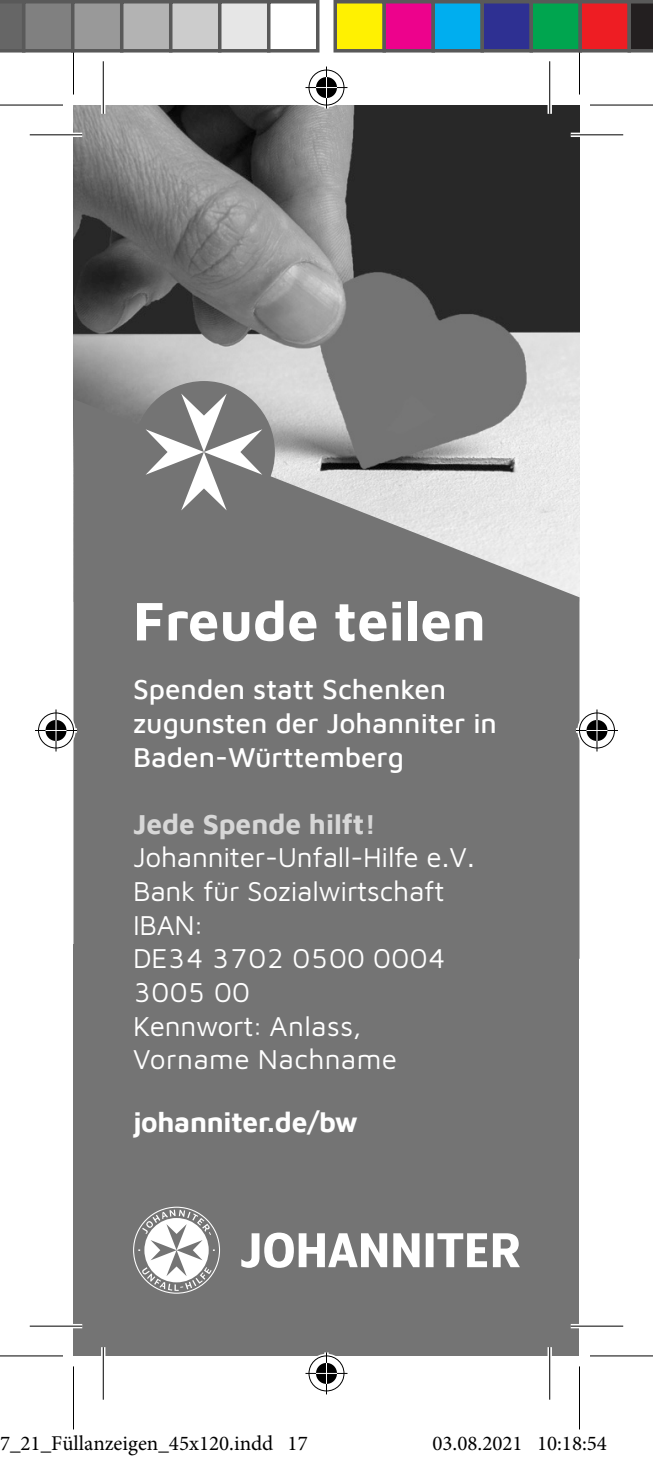
<style>
.page{position:relative;width:653px;height:1461px;background:#fff}
.page>*{position:absolute;margin:0;border:0;box-sizing:border-box;transform-origin:0 0}
.t1{font:700 56px "Maven Johanniter";color:#fff}
.t2{font:28px/33.6px "Maven Johanniter";letter-spacing:-.01em;color:#fff}
.t3{font:500 28px/33.6px "Maven Johanniter";color:#fff}
.t4{font:28px/33.6px "Maven Johanniter";letter-spacing:.015em;color:#fff}
.t5{font:700 28px "Maven Johanniter";color:#d7d7d7}
.t6{font:700 28px "Maven Johanniter";letter-spacing:-.01em;color:#fff}
.t7{font:21px "Minion Pro";color:#000}
</style>
<div class="page">
<img style="left:74px;top:105px;width:505px;height:294px">
<div style="left:74px;top:944px;width:505px;height:411px;background:#747474"></div>
<svg style="left:73px;top:399px;width:506px;height:559px;background:#808080"></svg>
<div style="left:133px;top:381px;width:142px;height:142px;background:#747474;border-radius:50%"></div>
<svg style="left:146px;top:393px;width:116px;height:117px"></svg>
<svg style="left:133px;top:1206px;width:387px;height:87px"></svg>
<svg style="left:30px;top:133px;width:52px;height:4px"></svg>
<svg style="left:571px;top:133px;width:52px;height:4px"></svg>
<svg style="left:30px;top:1323px;width:52px;height:4px"></svg>
<svg style="left:571px;top:1324px;width:52px;height:3px"></svg>
<svg style="left:101px;top:61px;width:4px;height:53px"></svg>
<svg style="left:101px;top:1347px;width:4px;height:52px"></svg>
<svg style="left:548px;top:61px;width:4px;height:53px"></svg>
<svg style="left:548px;top:1347px;width:4px;height:52px"></svg>
<hr style="left:30px;top:134px;width:52px;height:1px;background:#000">
<hr style="left:571px;top:134px;width:52px;height:1px;background:#000">
<hr style="left:30px;top:1325px;width:52px;height:1px;background:#000">
<hr style="left:571px;top:1325px;width:52px;height:1px;background:#000">
<hr style="left:103px;top:61px;width:1px;height:53px;background:#000">
<hr style="left:103px;top:1346px;width:1px;height:53px;background:#000">
<hr style="left:549px;top:61px;width:1px;height:53px;background:#000">
<hr style="left:549px;top:1346px;width:1px;height:53px;background:#000">
<svg style="left:0;top:1356px;width:63px;height:1px"></svg>
<svg style="left:590px;top:1356px;width:63px;height:1px"></svg>
<hr style="left:0;top:104px;width:63px;height:2px;background:#000">
<hr style="left:590px;top:104px;width:63px;height:2px;background:#000">
<hr style="left:0;top:1354px;width:63px;height:2px;background:#000">
<hr style="left:590px;top:1354px;width:63px;height:2px;background:#000">
<hr style="left:73px;top:31px;width:1px;height:63px;background:#000">
<hr style="left:73px;top:1366px;width:1px;height:63px;background:#000">
<hr style="left:579px;top:31px;width:1px;height:63px;background:#000">
<hr style="left:579px;top:1366px;width:1px;height:63px;background:#000">
<div style="left:307px;top:68px;width:39px;height:39px;border:4px solid #fff;border-radius:50%"></div>
<svg style="left:306px;top:85px;width:41px;height:5px"></svg>
<svg style="left:324px;top:68px;width:5px;height:40px"></svg>
<div style="left:314px;top:75px;width:25px;height:25px;border:4px solid #fff;border-radius:50%"></div>
<div style="left:309px;top:70px;width:35px;height:35px;border:1px solid #000;border-radius:50%"></div>
<hr style="left:305px;top:87px;width:42px;height:1px;background:#000">
<hr style="left:326px;top:66px;width:1px;height:42px;background:#000">
<svg style="left:316px;top:77px;width:21px;height:21px"></svg>
<div style="left:307px;top:1353px;width:39px;height:39px;border:4px solid #fff;border-radius:50%"></div>
<svg style="left:305px;top:1370px;width:42px;height:5px"></svg>
<svg style="left:324px;top:1352px;width:5px;height:40px"></svg>
<div style="left:314px;top:1360px;width:25px;height:25px;border:4px solid #fff;border-radius:50%"></div>
<div style="left:309px;top:1355px;width:35px;height:35px;border:1px solid #000;border-radius:50%"></div>
<hr style="left:305px;top:1372px;width:42px;height:1px;background:#000">
<hr style="left:326px;top:1352px;width:1px;height:42px;background:#000">
<svg style="left:316px;top:1362px;width:21px;height:21px"></svg>
<div style="left:36px;top:710px;width:40px;height:40px;border:4px solid #fff;border-radius:50%"></div>
<hr style="left:35px;top:728px;width:42px;height:4px;background:#fff">
<hr style="left:54px;top:709px;width:4px;height:42px;background:#fff">
<div style="left:43px;top:717px;width:26px;height:26px;border:4px solid #fff;border-radius:50%"></div>
<div style="left:38px;top:712px;width:36px;height:36px;border:1px solid #000;border-radius:50%"></div>
<hr style="left:35px;top:729px;width:42px;height:2px;background:#000">
<hr style="left:55px;top:709px;width:2px;height:42px;background:#000">
<div style="left:46px;top:720px;width:21px;height:21px;background:#000;border-radius:50%"></div>
<hr style="left:46px;top:729px;width:21px;height:2px;background:#fff">
<hr style="left:55px;top:720px;width:2px;height:21px;background:#fff">
<div style="left:577px;top:710px;width:40px;height:40px;border:4px solid #fff;border-radius:50%"></div>
<hr style="left:576px;top:728px;width:42px;height:4px;background:#fff">
<hr style="left:595px;top:709px;width:4px;height:42px;background:#fff">
<div style="left:584px;top:717px;width:26px;height:26px;border:4px solid #fff;border-radius:50%"></div>
<div style="left:579px;top:712px;width:36px;height:36px;border:1px solid #000;border-radius:50%"></div>
<hr style="left:576px;top:729px;width:42px;height:2px;background:#000">
<hr style="left:596px;top:709px;width:2px;height:42px;background:#000">
<div style="left:586px;top:720px;width:21px;height:21px;background:#000;border-radius:50%"></div>
<hr style="left:586px;top:729px;width:21px;height:2px;background:#fff">
<hr style="left:596px;top:720px;width:2px;height:21px;background:#fff">
<svg style="left:0;top:0;width:22px;height:52px"></svg>
<div style="left:24px;top:2px;width:49px;height:49px;background:#808080"></div>
<div style="left:22px;top:0;width:52px;height:52px;border:4px solid #595959"></div>
<div style="left:73px;top:2px;width:49px;height:49px;background:#999"></div>
<div style="left:71px;top:0;width:52px;height:52px;border:4px solid #595959"></div>
<div style="left:122px;top:2px;width:49px;height:49px;background:#b3b3b3"></div>
<div style="left:120px;top:0;width:52px;height:52px;border:4px solid #595959"></div>
<div style="left:171px;top:2px;width:49px;height:49px;background:#ccc"></div>
<div style="left:169px;top:0;width:52px;height:52px;border:4px solid #595959"></div>
<div style="left:220px;top:2px;width:49px;height:49px;background:#e6e6e6"></div>
<div style="left:218px;top:0;width:52px;height:52px;border:4px solid #595959"></div>
<div style="left:267px;top:0;width:52px;height:52px;border:4px solid #595959"></div>
<div style="left:335px;top:2px;width:49px;height:49px;background:#fff101"></div>
<div style="left:333px;top:0;width:53px;height:52px;border:4px solid #595959"></div>
<div style="left:384px;top:2px;width:49px;height:49px;background:#ed028c"></div>
<div style="left:382px;top:0;width:53px;height:52px;border:4px solid #595959"></div>
<div style="left:433px;top:2px;width:49px;height:49px;background:#00aeef"></div>
<div style="left:431px;top:0;width:53px;height:52px;border:4px solid #595959"></div>
<div style="left:482px;top:2px;width:49px;height:49px;background:#2e3092"></div>
<div style="left:480px;top:0;width:53px;height:52px;border:4px solid #595959"></div>
<div style="left:531px;top:2px;width:49px;height:49px;background:#00a54f"></div>
<div style="left:529px;top:0;width:53px;height:52px;border:4px solid #595959"></div>
<div style="left:580px;top:2px;width:49px;height:49px;background:#ee1d23"></div>
<div style="left:578px;top:0;width:53px;height:52px;border:4px solid #595959"></div>
<svg style="left:627px;top:0;width:26px;height:52px"></svg>
<div style="left:219px;top:1436px;width:10px;height:15px;border:1px solid #fff;border-radius:50%"></div>
<div style="left:221px;top:1436px;width:6px;height:14px;border:1px solid #fff;border-radius:50%"></div>
<div style="left:433px;top:1436px;width:9px;height:15px;border:1px solid #fff;border-radius:50%"></div>
<div style="left:434px;top:1436px;width:7px;height:14px;border:1px solid #fff;border-radius:50%"></div>
<div style="left:457px;top:1436px;width:10px;height:15px;border:1px solid #fff;border-radius:50%"></div>
<div style="left:459px;top:1436px;width:7px;height:14px;border:1px solid #fff;border-radius:50%"></div>
<div style="left:492px;top:1436px;width:10px;height:15px;border:1px solid #fff;border-radius:50%"></div>
<div style="left:494px;top:1436px;width:7px;height:14px;border:1px solid #fff;border-radius:50%"></div>
<div style="left:547px;top:1436px;width:10px;height:15px;border:1px solid #fff;border-radius:50%"></div>
<div style="left:549px;top:1436px;width:6px;height:14px;border:1px solid #fff;border-radius:50%"></div>
<p class="t1" style="left:133px;top:581px;width:354px">Freude teilen</p>
<p class="t3" style="left:133px;top:670px;width:366px">Spenden statt Schenken zugunsten der Johanniter in<br>Baden-Württemberg</p>
<p class="t5" style="left:133px;top:804px;width:245px">Jede Spende hilft!</p>
<p class="t2" style="left:133px;top:839px;width:344px">Johanniter-Unfall-Hilfe e.V.<br>Bank für Sozialwirtschaft<br>IBAN:</p>
<p class="t2" style="left:133px;top:939px;width:314px">DE34 3702 0500 0004<br>3005 00</p>
<p class="t4" style="left:133px;top:1007px;width:266px">Kennwort: Anlass,<br>Vorname Nachname</p>
<p class="t6" style="left:133px;top:1102px;width:227px">johanniter.de/bw</p>
<p class="t7" style="left:0;top:1429px;width:309px">7_21_Füllanzeigen_45x120.indd 17</p>
<p class="t7" style="left:432px;top:1429px;width:176px">03.08.2021 10:18:54</p>
</div>
